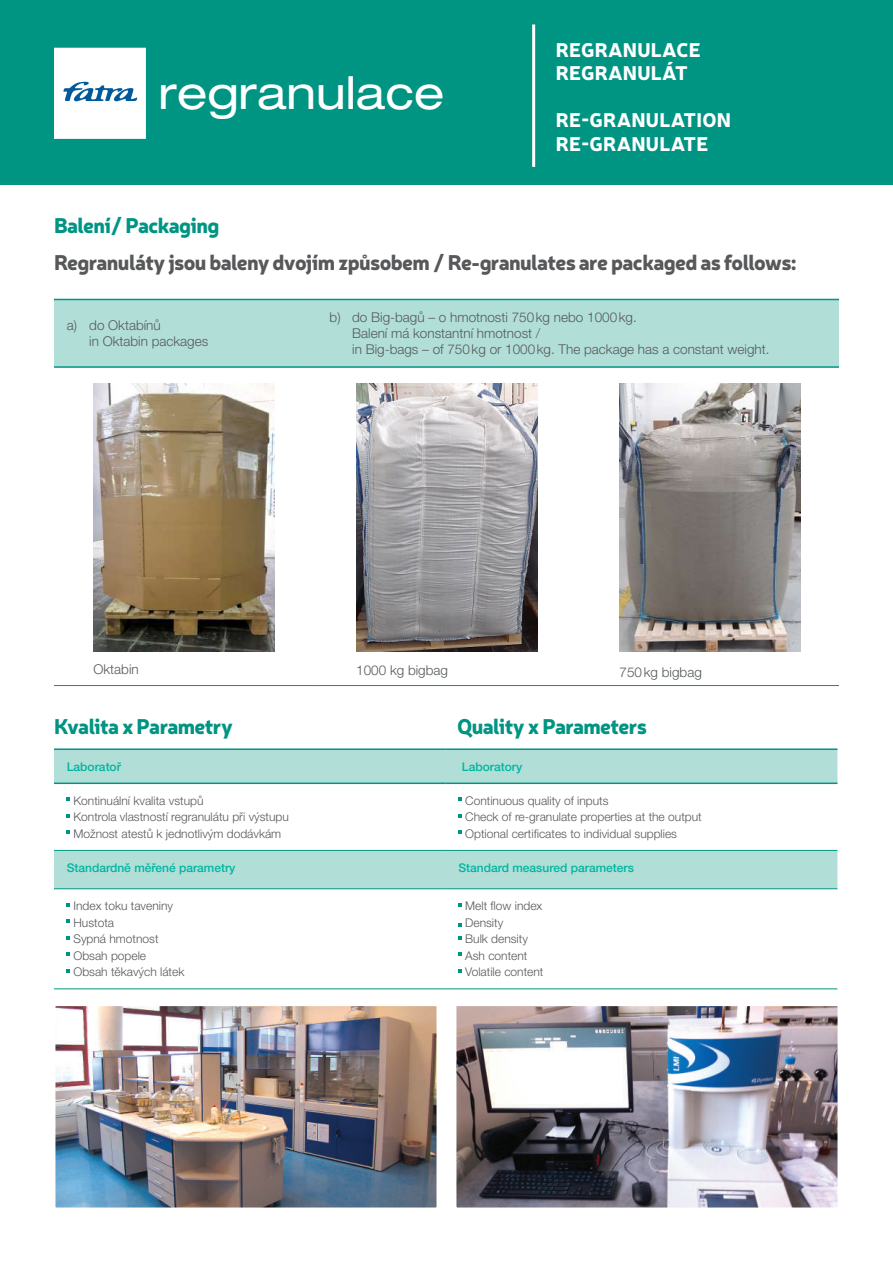
<style>
.page{position:relative;width:893px;height:1263px;background:#fff}
.page>*{position:absolute;margin:0;border:0;box-sizing:border-box;transform-origin:0 0}
.t1{font:expanded 45.6px "Helvetica Neue LT Pro";color:#fff}
.t2{font:900 21px "Neris";letter-spacing:-.03em;color:#57585a}
.t3{font:900 21px "Neris";letter-spacing:-.03em;color:#009483}
.t4{font:900 19.5px/23.4px "Neris";letter-spacing:.01em;color:#fff}
.t5{font:300 13.5px/16.2px "Helvetica Neue LT Pro";color:#57585a}
.t6{font:300 12px/16.5px "Helvetica Neue LT Pro";color:#57585a}
.t7{font:500 12px "Helvetica Neue LT Pro";color:#00b5a0}
</style>
<div class="page">
<div style="left:0;top:0;width:893px;height:185px;background:#009483"></div>
<hr style="left:532px;top:24px;width:3px;height:143px;background:#fff">
<svg style="left:54px;top:48px;width:92px;height:91px;background:#ecf2f7"></svg>
<svg style="left:54px;top:750px;width:783px;height:138px;fill:#b1dfd8"></svg>
<hr style="left:54px;top:748px;width:392px;height:2px;background:#009483">
<hr style="left:446px;top:748px;width:391px;height:2px;background:#009483">
<hr style="left:54px;top:782px;width:392px;height:2px;background:#009483">
<hr style="left:446px;top:782px;width:391px;height:2px;background:#009483">
<hr style="left:54px;top:850px;width:392px;height:1px;background:#009483">
<hr style="left:446px;top:850px;width:391px;height:1px;background:#009483">
<hr style="left:54px;top:888px;width:392px;height:1px;background:#009483">
<hr style="left:446px;top:888px;width:391px;height:1px;background:#009483">
<hr style="left:54px;top:988px;width:392px;height:1px;background:#009483">
<hr style="left:446px;top:988px;width:391px;height:1px;background:#009483">
<svg style="left:67px;top:797px;width:3px;height:4px"></svg>
<svg style="left:67px;top:830px;width:3px;height:4px"></svg>
<svg style="left:458px;top:797px;width:4px;height:4px"></svg>
<svg style="left:458px;top:814px;width:4px;height:3px"></svg>
<svg style="left:458px;top:830px;width:4px;height:4px"></svg>
<svg style="left:67px;top:919px;width:3px;height:4px"></svg>
<svg style="left:67px;top:952px;width:3px;height:4px"></svg>
<svg style="left:458px;top:903px;width:4px;height:3px"></svg>
<svg style="left:458px;top:923px;width:4px;height:3px"></svg>
<svg style="left:458px;top:936px;width:4px;height:3px"></svg>
<svg style="left:458px;top:952px;width:4px;height:4px"></svg>
<svg style="left:458px;top:969px;width:4px;height:3px"></svg>
<img style="left:56px;top:1007px;width:380px;height:200px">
<div style="left:54px;top:1005px;width:384px;height:204px;border:1px solid #fff"></div>
<img style="left:457px;top:1007px;width:380px;height:200px">
<div style="left:455px;top:1005px;width:384px;height:204px;border:1px solid #fff"></div>
<div style="left:54px;top:300px;width:785px;height:66px;background:#b1dfd8"></div>
<hr style="left:54px;top:299px;width:263px;height:1px;background:#009483">
<hr style="left:317px;top:299px;width:522px;height:1px;background:#009483">
<hr style="left:54px;top:366px;width:263px;height:2px;background:#009483">
<hr style="left:317px;top:366px;width:522px;height:2px;background:#009483">
<hr style="left:54px;top:685px;width:263px;height:1px;background:#009483">
<hr style="left:317px;top:685px;width:522px;height:1px;background:#009483">
<img style="left:94px;top:384px;width:181px;height:268px">
<img style="left:356px;top:384px;width:181px;height:268px">
<img style="left:620px;top:384px;width:181px;height:268px">
<h1 class="t1" style="left:159px;top:67px;width:287px">regranulace</h1>
<h3 class="t4" style="left:556px;top:37px;width:147px">REGRANULACE<br>REGRANULÁT</h3>
<h3 class="t4" style="left:556px;top:107px;width:177px">RE-GRANULATION<br>RE-GRANULATE</h3>
<h2 class="t3" style="left:54px;top:210px;width:167px">Balení/ Packaging</h2>
<h2 class="t2" style="left:54px;top:247px;width:744px">Regranuláty jsou baleny dvojím způsobem / Re-granulates are packaged as follows:</h2>
<p class="t5" style="left:89px;top:317px;width:121px;text-indent:-23px">a) do Oktabínů<br>in Oktabin packages</p>
<p class="t5" style="left:352px;top:309px;width:419px;text-indent:-23px">b) do Big-bagů – o hmotnosti 750kg nebo 1000kg.<br>Balení má konstantní hmotnost /<br>in Big-bags – of 750kg or 1000kg. The package has a constant weight.</p>
<p class="t5" style="left:94px;top:661px;width:47px">Oktabin</p>
<p class="t5" style="left:356px;top:662px;width:93px">1000 kg bigbag</p>
<p class="t5" style="left:620px;top:664px;width:84px">750kg bigbag</p>
<h2 class="t3" style="left:54px;top:711px;width:180px">Kvalita x Parametry</h2>
<h2 class="t3" style="left:457px;top:711px;width:191px">Quality x Parameters</h2>
<p class="t7" style="left:67px;top:759px;width:56px">Laboratoř</p>
<p class="t7" style="left:462px;top:759px;width:62px">Laboratory</p>
<p class="t6" style="left:73px;top:792px;width:217px">Kontinuální kvalita vstupů<br>Kontrola vlastností regranulátu při výstupu<br>Možnost atestů k jednotlivým dodávkám</p>
<p class="t6" style="left:465px;top:792px;width:238px">Continuous quality of inputs<br>Check of re-granulate properties at the output<br>Optional certificates to individual supplies</p>
<p class="t7" style="left:67px;top:860px;width:170px">Standardně měřené parametry</p>
<p class="t7" style="left:458px;top:860px;width:177px">Standard measured parameters</p>
<p class="t6" style="left:73px;top:897px;width:112px">Index toku taveniny<br>Hustota<br>Sypná hmotnost<br>Obsah popele<br>Obsah těkavých látek</p>
<p class="t6" style="left:465px;top:897px;width:80px">Melt flow index<br>Density<br>Bulk density<br>Ash content<br>Volatile content</p>
</div>
